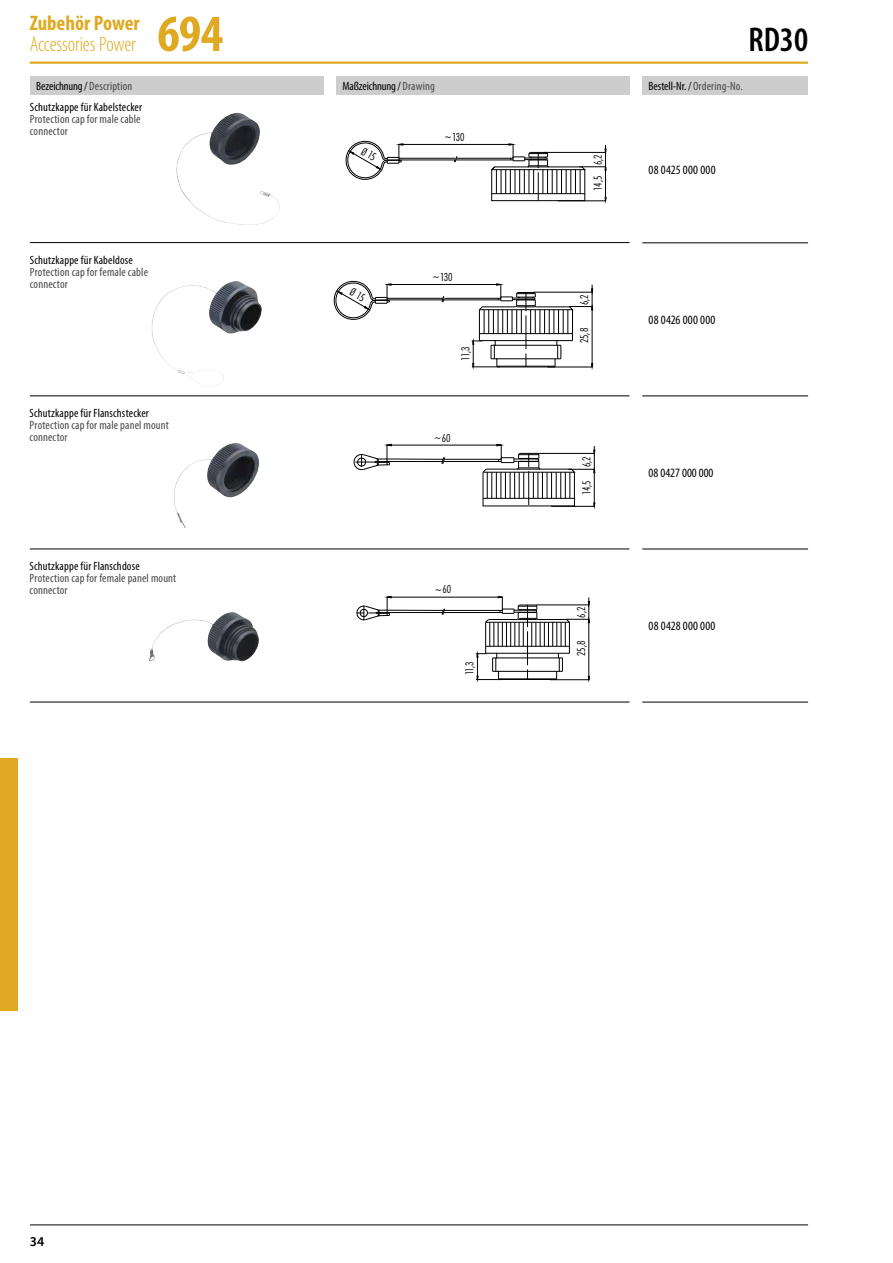
<style>
.page{position:relative;width:893px;height:1263px;background:#fff}
.page>*{position:absolute;margin:0;border:0;box-sizing:border-box;transform-origin:0 0}
.t1{font:700 condensed 52.5px "Myriad Pro";color:#dfaa21}
.t2{font:600 condensed 34.5px "Myriad Pro";color:#000}
.t3{font:300 condensed 21px "Myriad Pro";letter-spacing:-.01em;color:#dfaa21}
.t4{font:700 condensed 21px "Myriad Pro";color:#dfaa21}
.t5{font:600 13.5px "Myriad Pro";color:#000}
.t6{font:condensed 12.75px "Myriad Pro";letter-spacing:.015em;color:#000}
.t7{font:condensed 12px/12px "Myriad Pro";letter-spacing:.01em;color:#484848}
.t8{font:condensed 12px "Myriad Pro";letter-spacing:.01em;color:#000}
.t9{font:300 condensed 12px "Futura T";letter-spacing:-.025em;color:#000}
.t10{font:condensed 12px "Myriad Pro";letter-spacing:-.01em;color:#000}
.s1{color:#484848}
</style>
<div class="page">
<hr style="left:30px;top:62px;width:778px;height:2px;background:#dfaa21">
<hr style="left:30px;top:1224px;width:778px;height:1px;background:#000">
<div style="left:642px;top:77px;width:166px;height:18px;background:#cdcdcd"></div>
<hr style="left:642px;top:243px;width:166px;height:1px;background:#000">
<hr style="left:642px;top:396px;width:166px;height:1px;background:#000">
<hr style="left:642px;top:549px;width:166px;height:1px;background:#000">
<hr style="left:642px;top:702px;width:166px;height:1px;background:#000">
<div style="left:30px;top:77px;width:293px;height:18px;background:#cdcdcd"></div>
<div style="left:336px;top:77px;width:293px;height:18px;background:#cdcdcd"></div>
<hr style="left:30px;top:242px;width:599px;height:1px;background:#000">
<hr style="left:30px;top:396px;width:599px;height:1px;background:#000">
<hr style="left:30px;top:549px;width:599px;height:1px;background:#000">
<hr style="left:30px;top:702px;width:599px;height:1px;background:#000">
<img style="left:176px;top:113px;width:104px;height:112px">
<img style="left:152px;top:281px;width:110px;height:106px">
<img style="left:174px;top:442px;width:85px;height:86px">
<img style="left:149px;top:612px;width:110px;height:50px">
<hr style="left:399px;top:144px;width:114px;height:1px;background:#000">
<hr style="left:456px;top:160px;width:57px;height:1px;background:#000">
<hr style="left:457px;top:158px;width:56px;height:1px;background:#000">
<svg style="left:491px;top:144px;width:115px;height:58px"></svg>
<hr style="left:526px;top:315px;width:1px;height:34px;background:#000">
<svg style="left:526px;top:353px;width:1px;height:13px"></svg>
<hr style="left:497px;top:366px;width:58px;height:1px;background:#000">
<hr style="left:387px;top:284px;width:114px;height:1px;background:#000">
<hr style="left:479px;top:310px;width:1px;height:31px;background:#000">
<hr style="left:572px;top:310px;width:1px;height:31px;background:#000">
<svg style="left:554px;top:341px;width:8px;height:26px"></svg>
<hr style="left:498px;top:367px;width:56px;height:1px;background:#000">
<hr style="left:496px;top:358px;width:65px;height:1px;background:#000">
<hr style="left:494px;top:345px;width:67px;height:1px;background:#000">
<hr style="left:494px;top:340px;width:78px;height:1px;background:#000">
<hr style="left:444px;top:298px;width:57px;height:1px;background:#000">
<hr style="left:443px;top:300px;width:58px;height:1px;background:#000">
<svg style="left:472px;top:340px;width:28px;height:28px"></svg>
<hr style="left:547px;top:367px;width:46px;height:1px;background:#000">
<hr style="left:592px;top:285px;width:1px;height:82px;background:#000">
<svg style="left:479px;top:284px;width:114px;height:50px"></svg>
<hr style="left:479px;top:333px;width:47px;height:1px;background:#000">
<hr style="left:387px;top:445px;width:114px;height:1px;background:#000">
<svg style="left:354px;top:444px;width:91px;height:26px"></svg>
<hr style="left:444px;top:459px;width:57px;height:1px;background:#000">
<hr style="left:443px;top:461px;width:58px;height:1px;background:#000">
<svg style="left:482px;top:444px;width:113px;height:63px"></svg>
<hr style="left:387px;top:597px;width:115px;height:1px;background:#000">
<svg style="left:356px;top:596px;width:89px;height:24px"></svg>
<hr style="left:444px;top:610px;width:58px;height:1px;background:#000">
<hr style="left:443px;top:612px;width:59px;height:1px;background:#000">
<svg style="left:476px;top:596px;width:114px;height:84px"></svg>
<div style="left:0;top:758px;width:17px;height:252px;background:#dfaa21"></div>
<svg style="left:346px;top:141px;width:111px;height:39px"></svg>
<svg style="left:334px;top:281px;width:110px;height:39px"></svg>
<h3 class="t4" style="left:30px;top:11px;width:112px">Zubehör Power</h3>
<h3 class="t3" style="left:30px;top:33px;width:108px">Accessories Power</h3>
<h1 class="t1" style="left:157px;top:5px;width:67px">694</h1>
<h2 class="t2" style="left:748px;top:21px;width:61px">RD30</h2>
<p class="t8" style="left:649px;top:78px;width:96px">Bestell-Nr. / <span class="s1">Ordering-No.</span></p>
<p class="t8" style="left:36px;top:78px;width:98px">Bezeichnung / <span class="s1">Description</span></p>
<p class="t10" style="left:342px;top:78px;width:94px">Maßzeichnung / <span class="s1">Drawing</span></p>
<p class="t8" style="left:30px;top:100px;width:114px">Schutzkappe für Kabelstecker</p>
<p class="t7" style="left:30px;top:113px;width:112px">Protection cap for male cable connector</p>
<p class="t9" style="left:444px;top:130px;width:22px">~130</p>
<p class="t8" style="left:30px;top:253px;width:104px">Schutzkappe für Kabeldose</p>
<p class="t7" style="left:30px;top:266px;width:120px">Protection cap for female cable connector</p>
<p class="t8" style="left:30px;top:406px;width:121px">Schutzkappe für Flanschstecker</p>
<p class="t7" style="left:30px;top:419px;width:141px">Protection cap for male panel mount connector</p>
<p class="t8" style="left:30px;top:559px;width:112px">Schutzkappe für Flanschdose</p>
<p class="t7" style="left:30px;top:572px;width:148px">Protection cap for female panel mount connector</p>
<p class="t5" style="left:30px;top:1233px;width:16px">34</p>
<p class="t9" style="left:432px;top:270px;width:22px">~130</p>
<p class="t9" style="left:458px;top:361px;width:15px;rotate:-90deg">11,3</p>
<p class="t9" style="left:434px;top:431px;width:18px">~60</p>
<p class="t9" style="left:434px;top:582px;width:18px">~60</p>
<p class="t9" style="left:463px;top:675px;width:15px;rotate:-90deg">11,3</p>
<p class="t9" style="left:591px;top:191px;width:38px;rotate:-90deg">14,5 6,2</p>
<p class="t9" style="left:577px;top:305px;width:12px;rotate:-90deg">6,2</p>
<p class="t9" style="left:577px;top:343px;width:17px;rotate:-90deg">25,8</p>
<p class="t6" style="left:649px;top:162px;width:69px">08 0425 000 000</p>
<p class="t6" style="left:649px;top:312px;width:68px">08 0426 000 000</p>
<p class="t9" style="left:579px;top:495px;width:40px;rotate:-90deg">14,5 6,2</p>
<p class="t9" style="left:574px;top:618px;width:12px;rotate:-90deg">6,2</p>
<p class="t9" style="left:574px;top:656px;width:17px;rotate:-90deg">25,8</p>
<p class="t6" style="left:649px;top:465px;width:66px">08 0427 000 000</p>
<p class="t6" style="left:649px;top:618px;width:68px">08 0428 000 000</p>
</div>
